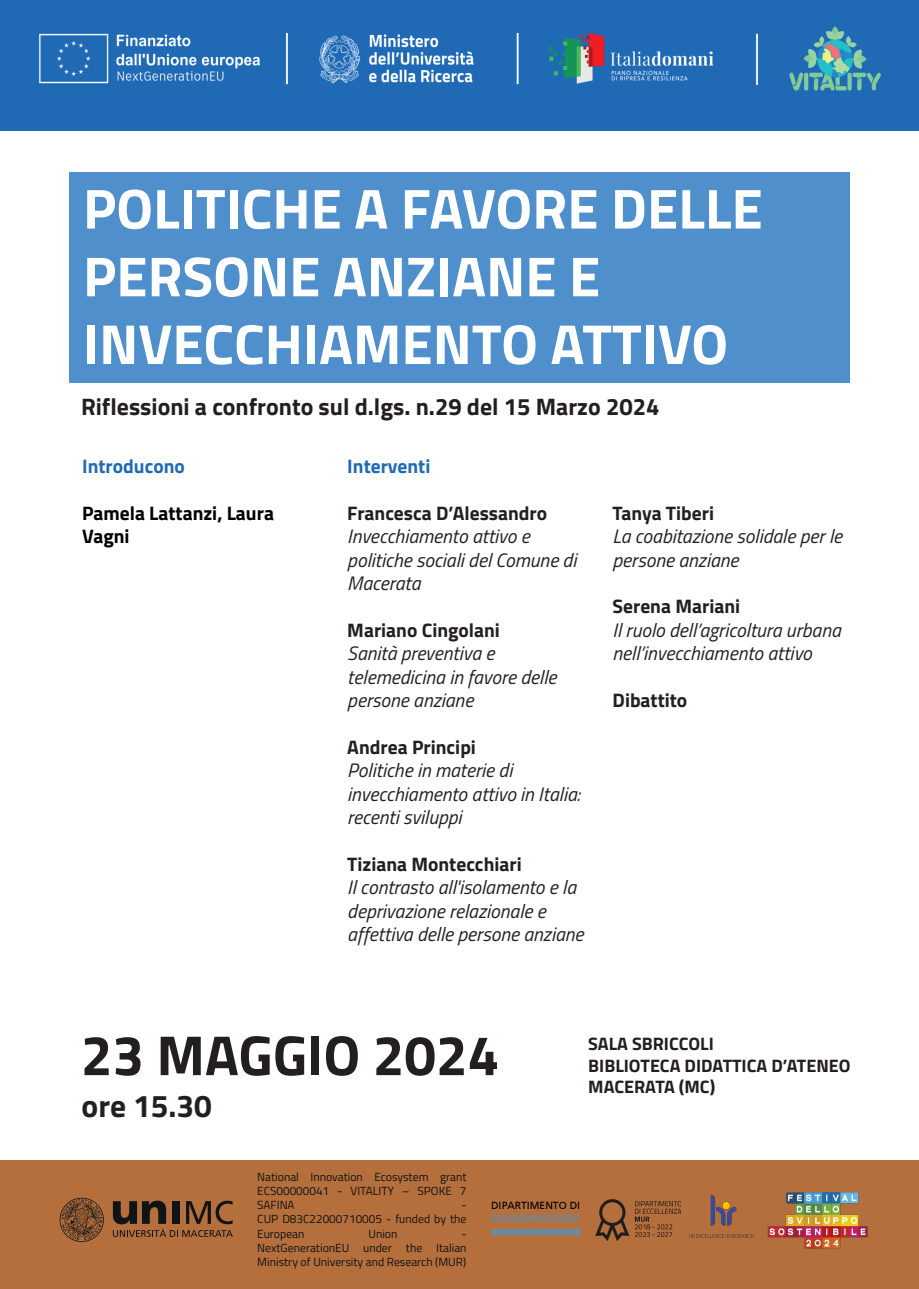
<style>
.page{position:relative;width:919px;height:1289px;background:#fff}
.page>*{position:absolute;margin:0;border:0;box-sizing:border-box;transform-origin:0 0}
.t1{font:700 56.4px/67.7px "Titillium Web";color:#fff}
.t2{font:700 56.4px "Titillium Web";color:#231f20}
.t3{font:700 31.5px "Titillium Web";color:#231f20}
.t4{font:700 23.85px "Titillium Web";color:#231f20}
.t5{font:italic 19.5px/23.4px "Titillium Web";color:#231f20}
.t6{font:700 19.5px "Titillium Web";color:#231f20}
.t7{font:700 19.5px/23.4px "Titillium Web";color:#000001}
.t8{font:700 19.5px "Titillium Web";color:#206ab5}
.t9{font:700 18px/21.6px "Titillium Web";color:#231f20}
.t10{font:11.7px/14.1px "Titillium Web";color:#111416;text-align:justify}
.t11{font:10.8px "Frutiger";color:#000001}
.t12{font:700 10.8px "Frutiger";color:#678ba0}
</style>
<div class="page">
<img style="left:0;top:0;width:918px;height:131px">
<div style="left:69px;top:172px;width:780px;height:211px;background:#4f8fcc"></div>
<div style="left:0;top:1160px;width:918px;height:128px;background:#b46f3d"></div>
<svg style="left:60px;top:1197px;width:44px;height:44px"></svg>
<svg style="left:113px;top:1200px;width:120px;height:36px"></svg>
<div style="left:491px;top:1229px;width:89px;height:5px;background:#678ba0"></div>
<img style="left:595px;top:1199px;width:69px;height:42px">
<img style="left:778px;top:1192px;width:90px;height:57px">
<img style="left:664px;top:1195px;width:114px;height:44px">
<h1 class="t1" style="left:83px;top:172px;width:681px">POLITICHE A FAVORE DELLE<br>PERSONE ANZIANE E<br>INVECCHIAMENTO ATTIVO</h1>
<p class="t4" style="left:81px;top:389px;width:580px">Riflessioni a confronto sul d.lgs. n.29 del 15 Marzo 2024</p>
<p class="t8" style="left:82px;top:451px;width:104px">Introducono</p>
<p class="t7" style="left:82px;top:500px;width:193px">Pamela Lattanzi, Laura<br>Vagni</p>
<p class="t8" style="left:347px;top:451px;width:85px">Interventi</p>
<p class="t6" style="left:347px;top:498px;width:201px">Francesca D’Alessandro</p>
<p class="t5" style="left:347px;top:523px;width:230px">Invecchiamento attivo e politiche sociali del Comune di<br>Macerata</p>
<p class="t6" style="left:347px;top:615px;width:154px">Mariano Cingolani</p>
<p class="t5" style="left:347px;top:640px;width:211px">Sanità preventiva e telemedicina in favore delle persone anziane</p>
<p class="t6" style="left:347px;top:732px;width:130px">Andrea Principi</p>
<p class="t5" style="left:347px;top:757px;width:234px">Politiche in materie di invecchiamento attivo in Italia: recenti sviluppi</p>
<p class="t6" style="left:347px;top:849px;width:176px">Tiziana Montecchiari</p>
<p class="t5" style="left:347px;top:874px;width:238px">Il contrasto all'isolamento e la deprivazione relazionale e affettiva delle persone anziane</p>
<p class="t6" style="left:612px;top:498px;width:103px">Tanya Tiberi</p>
<p class="t5" style="left:612px;top:523px;width:231px">La coabitazione solidale per le persone anziane</p>
<p class="t6" style="left:612px;top:591px;width:129px">Serena Mariani</p>
<p class="t5" style="left:612px;top:617px;width:230px">Il ruolo dell’agricoltura urbana nell’invecchiamento attivo</p>
<p class="t6" style="left:612px;top:685px;width:76px">Dibattito</p>
<h1 class="t2" style="left:81px;top:1012px;width:420px">23 MAGGIO 2024</h1>
<h2 class="t3" style="left:82px;top:1082px;width:132px">ore 15.30</h2>
<p class="t9" style="left:588px;top:1031px;width:264px">SALA SBRICCOLI<br>BIBLIOTECA DIDATTICA D’ATENEO<br>MACERATA (MC)</p>
<p class="t10" style="left:257px;top:1169px;width:211px">National Innovation Ecosystem grant ECS00000041 - VITALITY – SPOKE 7<br>SAFINA</p>
<p class="t10" style="left:257px;top:1197px;width:211px;text-indent:204px">- CUP D83C22000710005 - funded by the European</p>
<p class="t10" style="left:368px;top:1225px;width:30px">Union</p>
<p class="t10" style="left:257px;top:1225px;width:211px;text-indent:204px">- NextGenerationEU under the Italian Ministry of University and Research (MUR)</p>
<p class="t11" style="left:491px;top:1198px;width:90px">DIPARTIMENTO DI</p>
<p class="t12" style="left:491px;top:1211px;width:90px">GIURISPRUDENZA</p>
</div>
